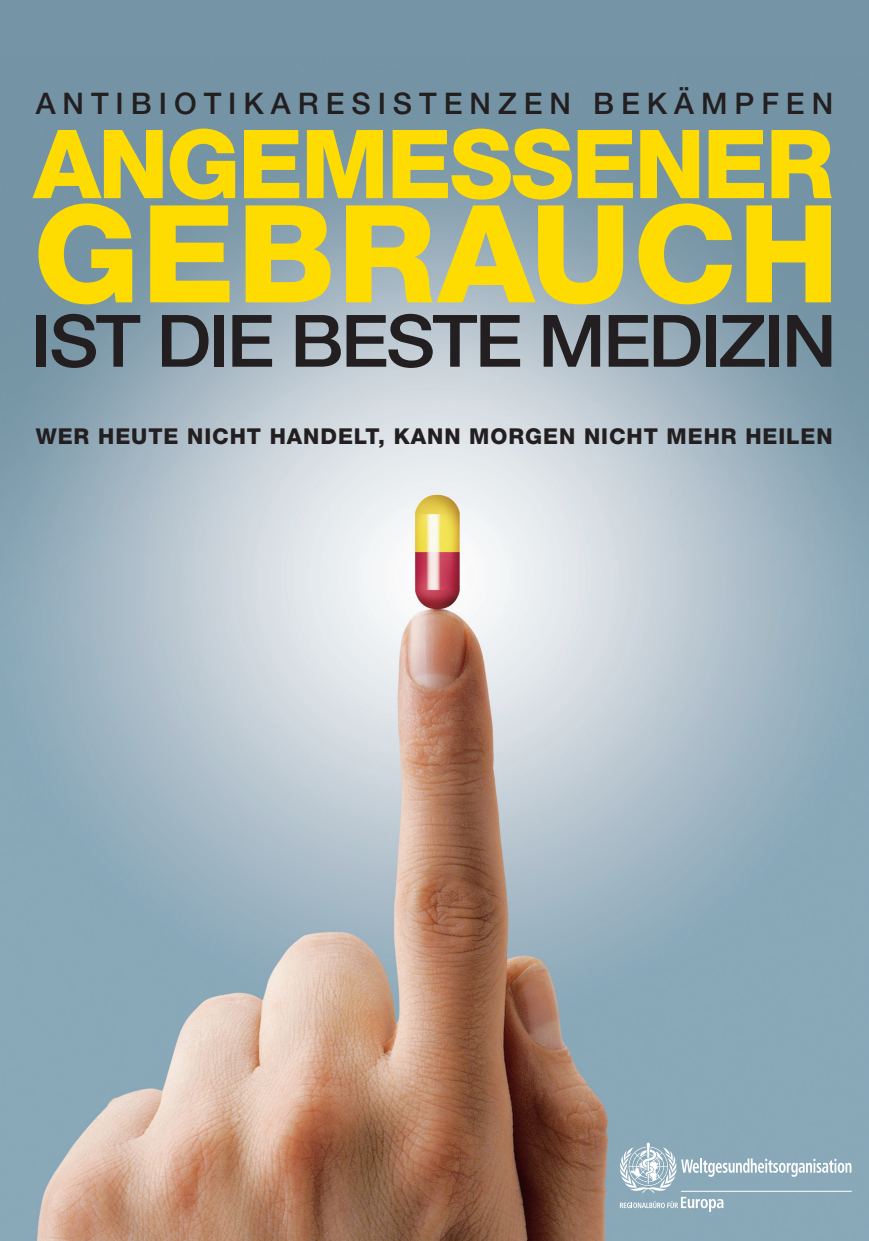
<style>
.page{position:relative;width:869px;height:1241px;background:#fff}
.page>*{position:absolute;margin:0;border:0;box-sizing:border-box;transform-origin:0 0}
.t1{font:800 135.62px "Helvetica Neue";letter-spacing:.01em;color:#ffdc01}
.t2{font:800 95.38px "Helvetica Neue";letter-spacing:-.025em;color:#ffdc01}
.t3{font:500 72.36px "Helvetica Neue";letter-spacing:-.04em;color:#231f20;scale:1.05 1}
.t4{font:500 29.75px "Helvetica Neue";letter-spacing:.235em;color:#231f20}
.t5{font:800 21.88px "Helvetica Neue";letter-spacing:.04em;color:#231f20}
</style>
<div class="page">
<img style="left:0;top:0;width:868px;height:1240px">
<svg style="left:619px;top:1142px;width:232px;height:69px;background:#9ab5c3"></svg>
<p class="t4" style="left:36px;top:86px;width:798px">ANTIBIOTIKARESISTENZEN BEKÄMPFEN</p>
<p class="t2" style="left:33px;top:107px;width:802px">ANGEMESSENER</p>
<p class="t1" style="left:33px;top:173px;width:807px">GEBRAUCH</p>
<p class="t3" style="left:31px;top:298px;width:768px">IST DIE BESTE MEDIZIN</p>
<p class="t5" style="left:36px;top:423px;width:798px">WER HEUTE NICHT HANDELT, KANN MORGEN NICHT MEHR HEILEN</p>
</div>
